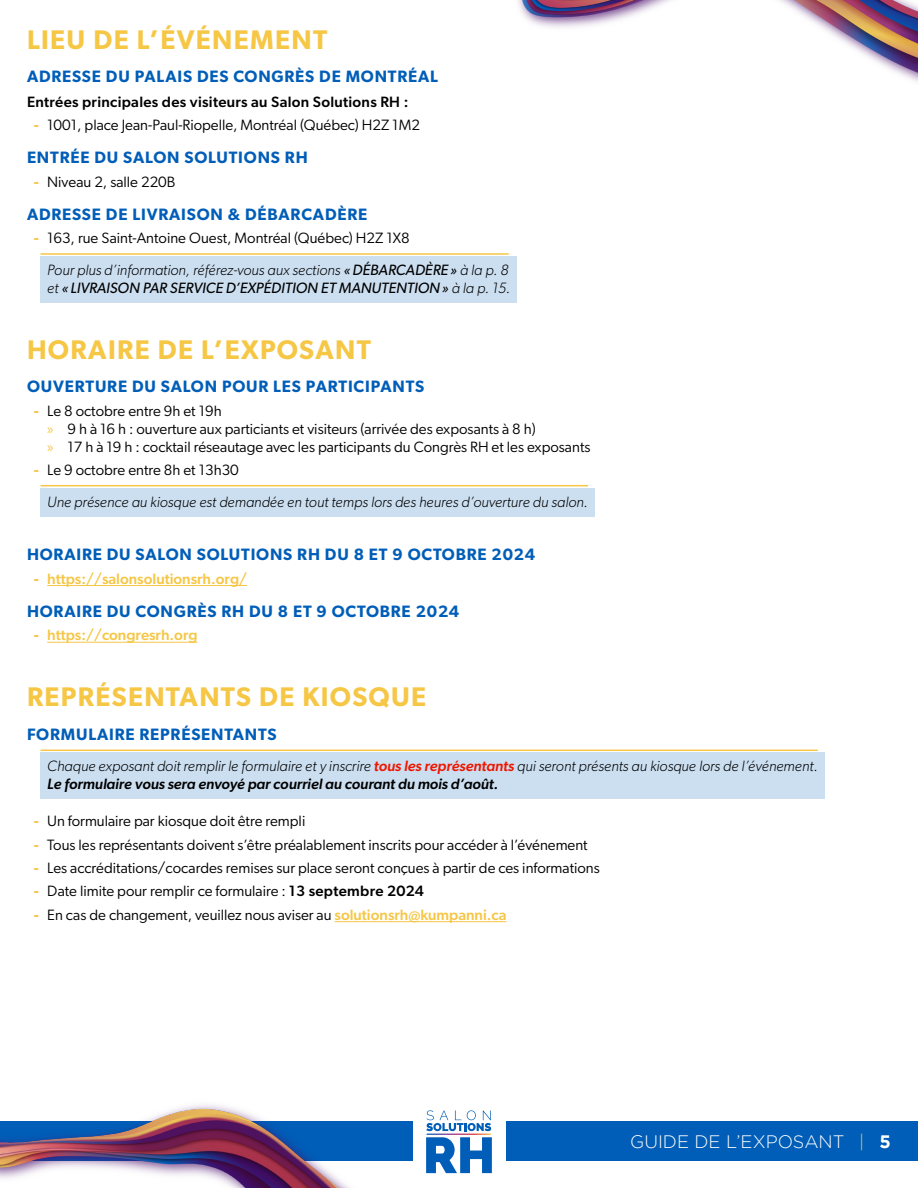
<style>
.page{position:relative;width:918px;height:1188px;background:#fff}
.page>*{position:absolute;margin:0;border:0;box-sizing:border-box;transform-origin:0 0}
.t1{font:600 27px "Gibson";letter-spacing:.05em;color:#f6c645}
.t2{font:300 18px "Gotham";color:#fff}
.t3{font:600 16.5px "Gibson";letter-spacing:.05em;color:#005eb8}
.t4{font:15px/18px "Gibson";color:#000}
.t5{font:italic 300 15px/31.5px "Gibson";color:#000}
.t6{font:italic 15px "Gibson";color:#000}
.t7{font:500 15px "Gibson";color:#f6c645}
.t8{font:500 15px "Gibson";letter-spacing:.02em;color:#000}
.s1{font-weight:600;color:#f6c645}
.s2{font-weight:600;font-style:normal;color:#f6c645}
.s3{font-weight:400;font-style:normal}
.s4{font-weight:400}
.s5{font-weight:300}
.s6{font-family:"Myriad Pro";color:#f6c645}
.s7{font-weight:600}
.s8{font-weight:500;color:#ef1600}
.s9{font-weight:500}
.s10{font-weight:500;color:#f6c645}
.s11{color:#f6c645}
.s12{font-weight:700}
</style>
<div class="page">
<div style="left:0;top:1121px;width:918px;height:40px;background:#005eb8"></div>
<img style="left:0;top:1105px;width:350px;height:83px">
<img style="left:518px;top:0;width:400px;height:82px">
<div style="left:413px;top:1095px;width:92px;height:93px;background:#fff"></div>
<svg style="left:426px;top:1110px;width:66px;height:63px"></svg>
<div style="left:40px;top:256px;width:477px;height:47px;background:#ccdff1"></div>
<hr style="left:40px;top:253px;width:469px;height:2px;background:#f6c645">
<div style="left:40px;top:488px;width:555px;height:28px;background:#ccdff1"></div>
<hr style="left:40px;top:485px;width:548px;height:1px;background:#f6c645">
<hr style="left:47px;top:585px;width:200px;height:1px;background:#f6c645">
<hr style="left:47px;top:642px;width:151px;height:1px;background:#f6c645">
<div style="left:40px;top:753px;width:785px;height:46px;background:#ccdff1"></div>
<hr style="left:40px;top:750px;width:778px;height:1px;background:#f6c645">
<hr style="left:335px;top:921px;width:171px;height:1px;background:#f6c645">
<h1 class="t1" style="left:27px;top:23px;width:302px">LIEU DE L’ÉVÉNEMENT</h1>
<p class="t3" style="left:27px;top:66px;width:413px">ADRESSE DU PALAIS DES CONGRÈS DE MONTRÉAL</p>
<p class="t8" style="left:27px;top:92px;width:383px">Entrées principales des visiteurs au Salon Solutions RH :</p>
<p class="t4" style="left:34px;top:116px;width:388px"><span class="s1">-</span> 1001, place Jean-Paul-Riopelle, Montréal (Québec) H2Z 1M2</p>
<p class="t3" style="left:27px;top:148px;width:282px">ENTRÉE DU SALON SOLUTIONS RH</p>
<p class="t4" style="left:34px;top:172px;width:143px"><span class="s1">-</span> Niveau 2, salle 220B</p>
<p class="t3" style="left:27px;top:204px;width:342px">ADRESSE DE LIVRAISON &amp; DÉBARCADÈRE</p>
<p class="t5" style="left:47px;top:222px;width:463px;text-indent:-14px"><span class="s2">-</span> <span class="s3">163, rue Saint-Antoine Ouest, Montréal (Québec) H2Z 1X8<br></span>Pour plus d’information, référez-vous aux sections <span class="s4">«DÉBARCADÈRE»</span> à la p. 8</p>
<p class="t6" style="left:47px;top:279px;width:465px"><span class="s5">et</span> « LIVRAISON PAR SERVICE D’EXPÉDITION ET MANUTENTION» <span class="s5">à la p. 15.</span></p>
<h1 class="t1" style="left:27px;top:334px;width:345px">HORAIRE DE L’EXPOSANT</h1>
<p class="t3" style="left:27px;top:377px;width:399px">OUVERTURE DU SALON POUR LES PARTICIPANTS</p>
<p class="t4" style="left:47px;top:401px;width:545px;text-indent:-14px"><span class="s1">-</span> Le 8 octobre entre 9h et 19h<br><span class="s6">»</span> 9 h à 16 h : ouverture aux particiants et visiteurs (arrivée des exposants à 8 h)<br><span class="s6">»</span> 17 h à 19 h : cocktail réseautage avec les participants du Congrès RH et les exposants</p>
<p class="t5" style="left:47px;top:454px;width:542px;text-indent:-14px"><span class="s2">-</span> <span class="s3">Le 9 octobre entre 8h et 13h30<br></span>Une présence au kiosque est demandée en tout temps lors des heures d’ouverture du salon.</p>
<p class="t3" style="left:27px;top:545px;width:510px">HORAIRE DU SALON SOLUTIONS RH DU 8 ET 9 OCTOBRE 2024</p>
<p class="t7" style="left:34px;top:569px;width:215px"><span class="s7">-</span> https://salonsolutionsrh.org/</p>
<p class="t3" style="left:27px;top:601px;width:434px">HORAIRE DU CONGRÈS RH DU 8 ET 9 OCTOBRE 2024</p>
<p class="t7" style="left:34px;top:626px;width:165px"><span class="s7">-</span> https://congresrh.org</p>
<h1 class="t1" style="left:27px;top:681px;width:401px">REPRÉSENTANTS DE KIOSQUE</h1>
<p class="t3" style="left:27px;top:724px;width:251px">FORMULAIRE REPRÉSENTANTS</p>
<p class="t5" style="left:47px;top:757px;width:772px;line-height:18px">Chaque exposant doit remplir le formulaire et y inscrire <span class="s8">tous les représentants</span> qui seront présents au kiosque lors de l’événement.<br><span class="s9">Le formulaire vous sera envoyé par courriel au courant du mois d’août.</span></p>
<p class="t4" style="left:34px;top:812px;width:273px"><span class="s1">-</span> Un formulaire par kiosque doit être rempli</p>
<p class="t4" style="left:34px;top:835px;width:556px"><span class="s1">-</span> Tous les représentants doivent s’être préalablement inscrits pour accéder à l’événement</p>
<p class="t4" style="left:34px;top:859px;width:568px"><span class="s1">-</span> Les accréditations/cocardes remises sur place seront conçues à partir de ces informations</p>
<p class="t4" style="left:34px;top:882px;width:392px"><span class="s1">-</span> Date limite pour remplir ce formulaire : <span class="s9">13 septembre 2024</span></p>
<p class="t4" style="left:34px;top:905px;width:474px"><span class="s1">-</span> En cas de changement, veuillez nous aviser au <span class="s10">solutionsrh@kumpanni.ca</span></p>
<p class="t2" style="left:630px;top:1130px;width:262px">GUIDE DE L’EXPOSANT <span class="s11">|</span> <span class="s12">5</span></p>
</div>
